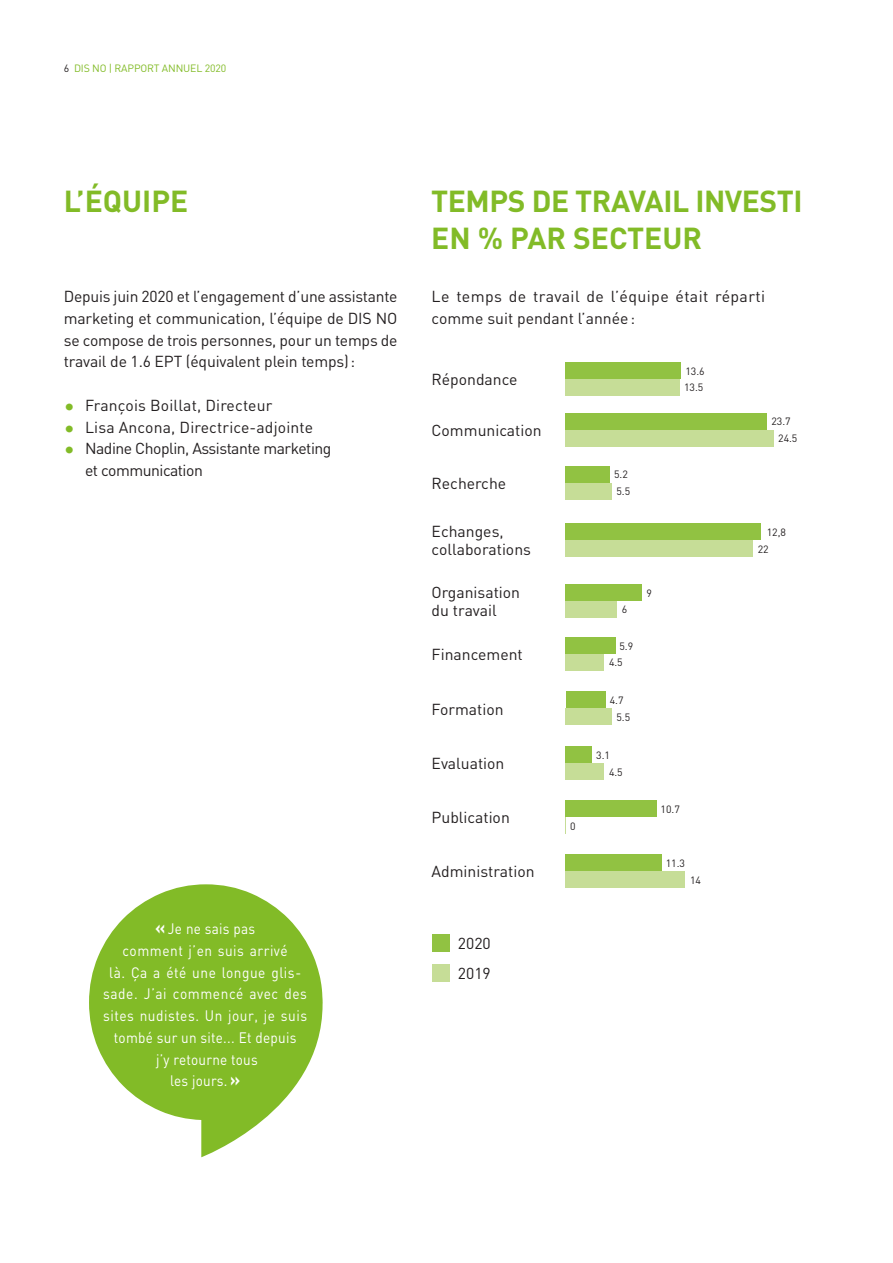
<style>
.page{position:relative;width:893px;height:1263px;background:#fff}
.page>*{position:absolute;margin:0;border:0;box-sizing:border-box;transform-origin:0 0}
.t1{font:700 30px/37.5px "DIN";letter-spacing:-.015em;color:#82bb27}
.t2{font:15.75px/21.8px "DIN";color:#231f20}
.t3{font:15.75px/21.8px "DIN";letter-spacing:.025em;color:#231f20}
.t4{font:15.75px/21.8px "DIN";letter-spacing:-.03em;color:#231f20}
.t5{font:15px/21.8px "DIN";letter-spacing:.04em;color:#fff;text-align:center;scale:.9 1}
.t6{font:10.5px "DIN";color:#231f20}
.t7{font:10.5px "DIN";letter-spacing:-.015em;color:#82bb27}
.s1{color:#231f20}
.s2{font-size:21px;color:#82bb27}
.s3{font-weight:700;font-size:18px}
</style>
<div class="page">
<div style="left:566px;top:379px;width:114px;height:17px;background:#c6dd97"></div>
<div style="left:566px;top:430px;width:208px;height:16px;background:#c6dd97"></div>
<div style="left:566px;top:483px;width:46px;height:16px;background:#c6dd97"></div>
<div style="left:566px;top:540px;width:187px;height:17px;background:#c6dd97"></div>
<div style="left:566px;top:601px;width:51px;height:17px;background:#c6dd97"></div>
<div style="left:566px;top:654px;width:38px;height:17px;background:#c6dd97"></div>
<div style="left:566px;top:708px;width:46px;height:17px;background:#c6dd97"></div>
<div style="left:566px;top:763px;width:38px;height:17px;background:#c6dd97"></div>
<div style="left:566px;top:871px;width:119px;height:17px;background:#c6dd97"></div>
<div style="left:432px;top:935px;width:18px;height:17px;background:#91c242"></div>
<div style="left:432px;top:965px;width:18px;height:17px;background:#c6dd97"></div>
<div style="left:566px;top:362px;width:115px;height:17px;background:#91c242"></div>
<div style="left:566px;top:413px;width:201px;height:17px;background:#91c242"></div>
<div style="left:566px;top:466px;width:44px;height:16px;background:#91c242"></div>
<div style="left:566px;top:524px;width:195px;height:16px;background:#91c242"></div>
<div style="left:566px;top:584px;width:76px;height:17px;background:#91c242"></div>
<div style="left:566px;top:637px;width:50px;height:17px;background:#91c242"></div>
<div style="left:566px;top:692px;width:39px;height:16px;background:#91c242"></div>
<div style="left:566px;top:746px;width:26px;height:17px;background:#91c242"></div>
<div style="left:566px;top:800px;width:91px;height:17px;background:#91c242"></div>
<div style="left:566px;top:854px;width:96px;height:17px;background:#91c242"></div>
<svg style="left:89px;top:884px;width:234px;height:273px;fill:#82bb27"></svg>
<p class="t7" style="left:64px;top:62px;width:164px"><span class="s1">6</span> DIS NO | RAPPORT ANNUEL 2020</p>
<h1 class="t1" style="left:64px;top:181px;width:126px">L’ÉQUIPE</h1>
<h1 class="t1" style="left:431px;top:181px;width:373px">TEMPS DE TRAVAIL INVESTI<br>EN % PAR SECTEUR</h1>
<p class="t2" style="left:64px;top:286px;width:335px;text-align:justify">Depuis juin 2020 et l’engagement d’une assistante marketing et communication, l’équipe de DIS NO se compose de trois personnes, pour un temps de travail de 1.6 EPT (équivalent plein temps):</p>
<p class="t2" style="left:64px;top:395px;width:210px"><span class="s2">•</span> François Boillat, Directeur</p>
<p class="t2" style="left:64px;top:416px;width:251px"><span class="s2">•</span> Lisa Ancona, Directrice-adjointe</p>
<p class="t4" style="left:85px;top:438px;width:248px;text-indent:-21px"><span class="s2">•</span> Nadine Choplin, Assistante marketing et communication</p>
<p class="t5" style="left:103px;top:918px;width:228px"><span class="s3">«</span> Je ne sais pas<br>comment j’en suis arrivé<br>là. Ça a été une longue glis&shy;sade. J’ai commencé avec des sites nudistes. Un jour, je suis tombé sur un site... Et depuis<br>j’y retourne tous<br>les jours. <span class="s3">»</span></p>
<p class="t3" style="left:432px;top:286px;width:335px">Le temps de travail de l’équipe était réparti comme suit pendant l’année:</p>
<p class="t2" style="left:432px;top:369px;width:88px">Répondance</p>
<p class="t2" style="left:432px;top:420px;width:111px">Communication</p>
<p class="t2" style="left:432px;top:472px;width:76px">Recherche</p>
<p class="t6" style="left:614px;top:468px;width:15px">5.2</p>
<p class="t6" style="left:616px;top:485px;width:15px">5.5</p>
<p class="t6" style="left:685px;top:365px;width:21px">13.6</p>
<p class="t6" style="left:684px;top:382px;width:21px">13.5</p>
<p class="t6" style="left:771px;top:415px;width:21px">23.7</p>
<p class="t6" style="left:778px;top:432px;width:21px">24.5</p>
<p class="t2" style="left:432px;top:522px;width:101px;line-height:18px">Echanges, collaborations</p>
<p class="t2" style="left:432px;top:583px;width:90px;line-height:18px">Organisation du travail</p>
<p class="t2" style="left:432px;top:643px;width:93px">Financement</p>
<p class="t2" style="left:432px;top:698px;width:74px">Formation</p>
<p class="t2" style="left:432px;top:752px;width:74px">Evaluation</p>
<p class="t2" style="left:432px;top:807px;width:80px">Publication</p>
<p class="t2" style="left:432px;top:861px;width:104px">Administration</p>
<p class="t2" style="left:458px;top:929px;width:34px;line-height:30px">2020<br>2019</p>
<p class="t6" style="left:570px;top:820px;width:7px">0</p>
<p class="t6" style="left:622px;top:604px;width:7px">6</p>
<p class="t6" style="left:619px;top:640px;width:15px">5.9</p>
<p class="t6" style="left:609px;top:656px;width:15px">4.5</p>
<p class="t6" style="left:610px;top:694px;width:15px">4.7</p>
<p class="t6" style="left:616px;top:711px;width:15px">5.5</p>
<p class="t6" style="left:596px;top:749px;width:15px">3.1</p>
<p class="t6" style="left:609px;top:766px;width:15px">4.5</p>
<p class="t6" style="left:646px;top:587px;width:7px">9</p>
<p class="t6" style="left:661px;top:803px;width:21px">10.7</p>
<p class="t6" style="left:666px;top:857px;width:21px">11.3</p>
<p class="t6" style="left:690px;top:874px;width:12px">14</p>
<p class="t6" style="left:767px;top:526px;width:21px">12,8</p>
<p class="t6" style="left:758px;top:543px;width:12px">22</p>
</div>
